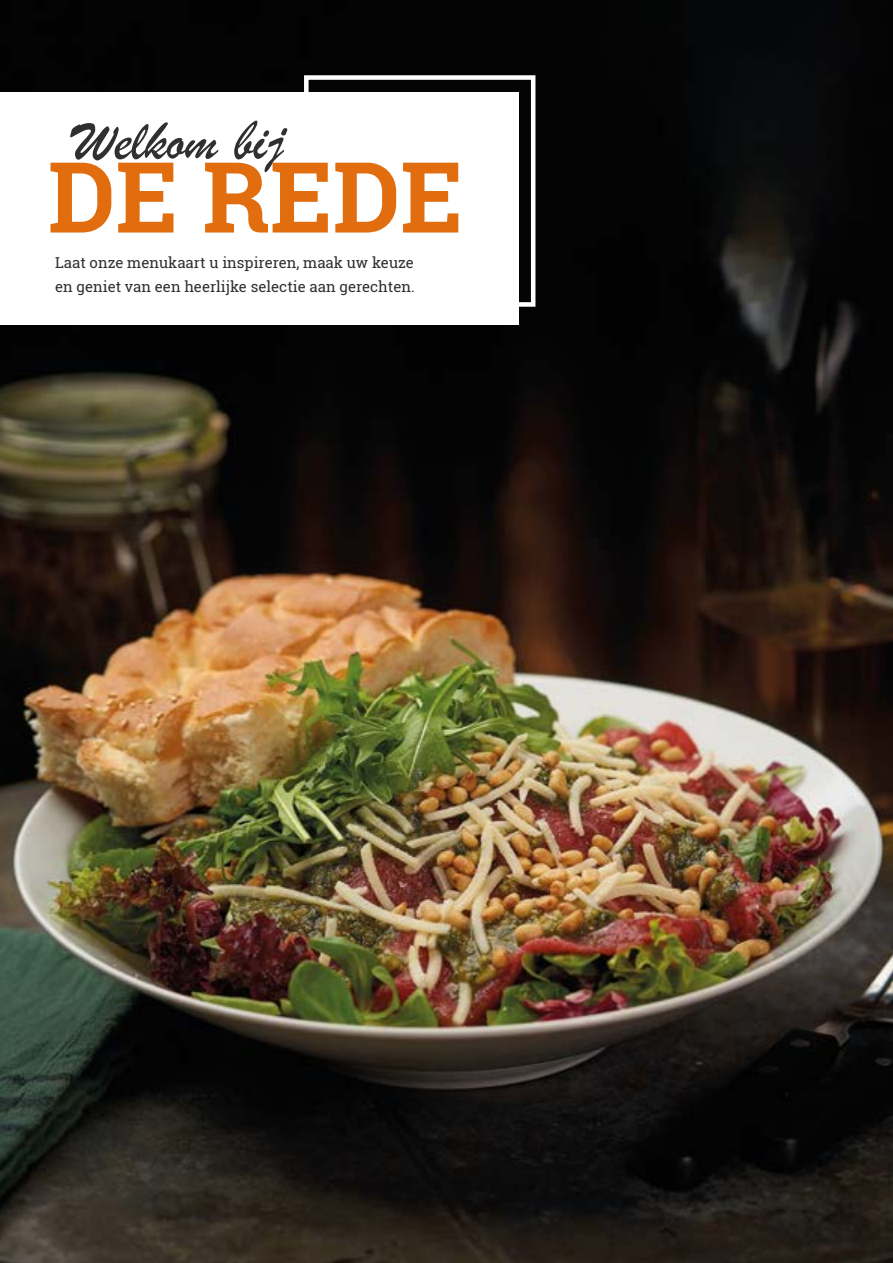
<style>
.page{position:relative;width:893px;height:1263px;background:#fff}
.page>*{position:absolute;margin:0;border:0;box-sizing:border-box;transform-origin:0 0}
.t1{font:700 98.25px "Roboto Slab";color:#e26d0e}
.t2{font:58.95px "Brush Script";color:#30302f}
.t3{font:15px/24px "Roboto Slab";color:#30302f}
</style>
<div class="page">
<img style="left:0;top:0;width:893px;height:1263px">
<div style="left:304px;top:75px;width:231px;height:232px;border:5px solid #fff"></div>
<div style="left:0;top:92px;width:519px;height:233px;background:#fff"></div>
<h2 class="t2" style="left:72px;top:105px;width:212px">Welkom bij</h2>
<h1 class="t1" style="left:48px;top:130px;width:417px">DE REDE</h1>
<p class="t3" style="left:55px;top:251px;width:361px">Laat onze menukaart u inspireren, maak uw keuze en geniet van een heerlijke selectie aan gerechten.</p>
</div>
